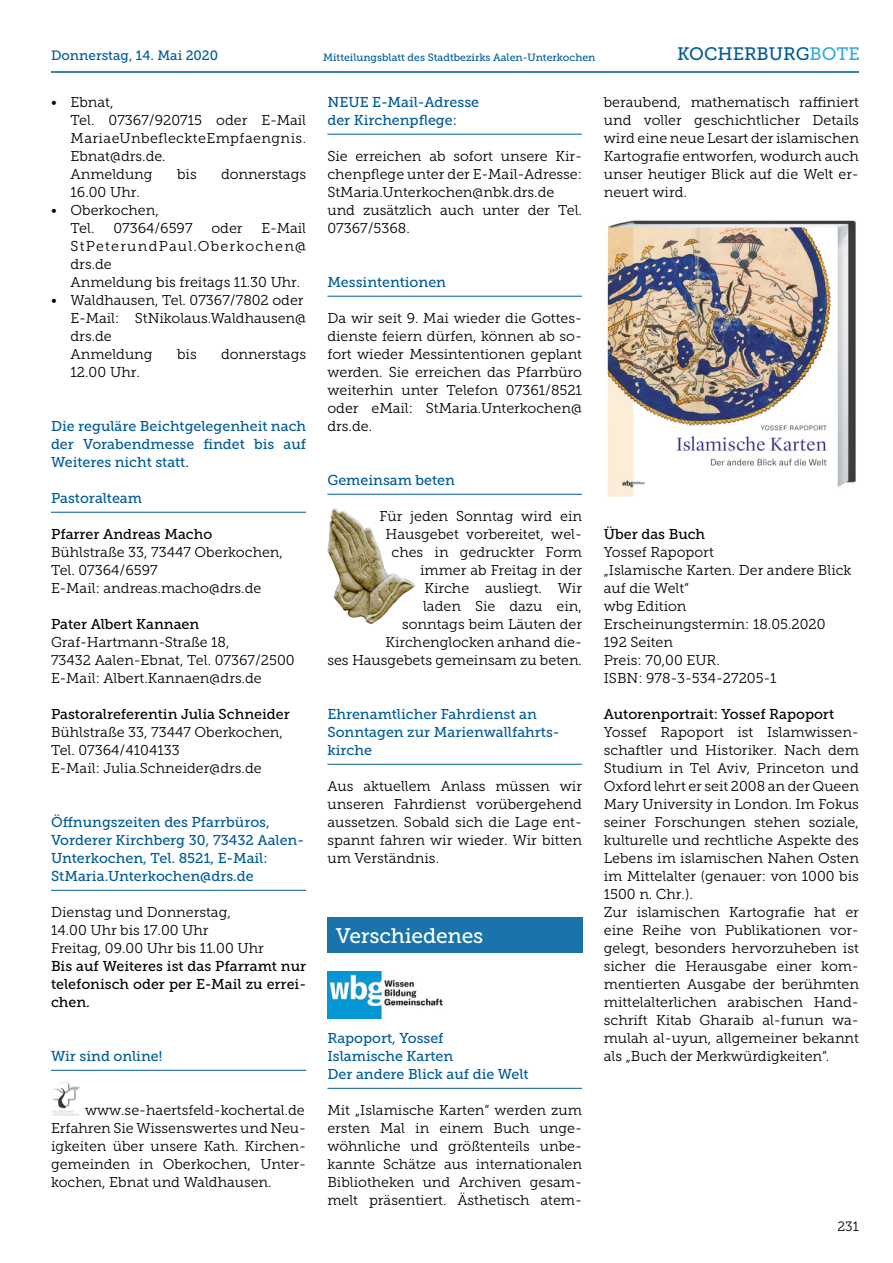
<style>
.page{position:relative;width:893px;height:1263px;background:#fff}
.page>*{position:absolute;margin:0;border:0;box-sizing:border-box;transform-origin:0 0}
.t1{font:21px "Museo Slab 500";letter-spacing:-.01em;color:#fff}
.t2{font:18px "Museo Slab 500";color:#005b97}
.t3{font:14.25px/18px "Museo Slab 300";color:#000}
.t4{font:14.25px/18px "Museo Slab 500";color:#005b97}
.t5{font:14.25px/18px "Museo Slab 500";color:#000;text-align:justify}
.t6{font:13.5px "Museo Slab 500";color:#005b97}
.t7{font:13.5px "Museo Slab 300";color:#000}
.t8{font:10.5px "Museo Slab 500";color:#005b97}
.s1{color:#36a9e1}
</style>
<div class="page">
<hr style="left:51px;top:71px;width:808px;height:2px;background:#005b97">
<hr style="left:51px;top:512px;width:255px;height:1px;background:#005b97">
<hr style="left:51px;top:890px;width:255px;height:1px;background:#005b97">
<hr style="left:51px;top:1070px;width:255px;height:1px;background:#005b97">
<img style="left:52px;top:1082px;width:28px;height:33px">
<hr style="left:327px;top:134px;width:255px;height:1px;background:#005b97">
<hr style="left:327px;top:296px;width:255px;height:1px;background:#005b97">
<hr style="left:327px;top:494px;width:255px;height:1px;background:#005b97">
<hr style="left:327px;top:764px;width:255px;height:1px;background:#005b97">
<hr style="left:327px;top:1088px;width:255px;height:1px;background:#005b97">
<img style="left:327px;top:508px;width:88px;height:116px">
<div style="left:327px;top:917px;width:256px;height:36px;background:#1a74ab"></div>
<img style="left:607px;top:220px;width:249px;height:277px">
<img style="left:327px;top:971px;width:116px;height:48px">
<p class="t6" style="left:51px;top:48px;width:169px">Donnerstag, 14. Mai 2020</p>
<p class="t8" style="left:323px;top:51px;width:274px">Mitteilungsblatt des Stadtbezirks Aalen-Unterkochen</p>
<p class="t2" style="left:677px;top:44px;width:184px">KOCHERBURG<span class="s1">BOTE</span></p>
<p class="t3" style="left:71px;top:93px;width:237px;text-indent:-19px">• Ebnat,<br>Tel. 07367/920715 oder E-Mail<br>MariaeUnbefleckteEmpfaengnis.<br>Ebnat@drs.de.<br>Anmeldung</p>
<p class="t3" style="left:177px;top:165px;width:21px">bis</p>
<p class="t3" style="left:221px;top:165px;width:87px">donnerstags</p>
<p class="t3" style="left:71px;top:183px;width:71px">16.00 Uhr.</p>
<p class="t3" style="left:71px;top:201px;width:90px;text-indent:-19px">• Oberkochen,<br>Tel.</p>
<p class="t3" style="left:113px;top:219px;width:81px">07364/6597</p>
<p class="t3" style="left:211px;top:219px;width:33px">oder</p>
<p class="t3" style="left:71px;top:219px;width:237px;text-indent:191px">E-Mail<br>StPeterundPaul.Oberkochen@ drs.de<br>Anmeldung bis freitags 11.30 Uhr.</p>
<p class="t3" style="left:71px;top:291px;width:237px;text-indent:-19px">• Waldhausen, Tel. 07367/7802 oder<br>E-Mail: StNikolaus.Waldhausen@ drs.de<br>Anmeldung</p>
<p class="t3" style="left:177px;top:345px;width:21px">bis</p>
<p class="t3" style="left:221px;top:345px;width:87px">donnerstags</p>
<p class="t3" style="left:71px;top:363px;width:71px">12.00 Uhr.</p>
<p class="t4" style="left:51px;top:417px;width:257px;text-align:justify">Die reguläre Beichtgelegenheit nach der Vorabendmesse findet bis auf Weiteres nicht statt.</p>
<p class="t4" style="left:51px;top:489px;width:93px">Pastoralteam</p>
<p class="t5" style="left:51px;top:525px;width:163px">Pfarrer Andreas Macho</p>
<p class="t3" style="left:51px;top:543px;width:233px">Bühlstraße 33, 73447 Oberkochen,<br>Tel. 07364/6597<br>E-Mail: andreas.macho@drs.de</p>
<p class="t5" style="left:51px;top:615px;width:150px">Pater Albert Kannaen</p>
<p class="t3" style="left:51px;top:633px;width:245px">Graf-Hartmann-Straße 18,<br>73432 Aalen-Ebnat, Tel. 07367/2500<br>E-Mail: Albert.Kannaen@drs.de</p>
<p class="t5" style="left:51px;top:705px;width:240px">Pastoralreferentin Julia Schneider</p>
<p class="t3" style="left:51px;top:723px;width:233px">Bühlstraße 33, 73447 Oberkochen,<br>Tel. 07364/4104133<br>E-Mail: Julia.Schneider@drs.de</p>
<p class="t4" style="left:51px;top:813px;width:255px">Öffnungszeiten des Pfarrbüros, Vorderer Kirchberg 30, 73432 Aalen-Unterkochen, Tel. 8521, E-Mail:<br>StMaria.Unterkochen@drs.de</p>
<p class="t3" style="left:51px;top:903px;width:214px">Dienstag und Donnerstag,<br>14.00 Uhr bis 17.00 Uhr<br>Freitag, 09.00 Uhr bis 11.00 Uhr</p>
<p class="t5" style="left:51px;top:957px;width:257px">Bis auf Weiteres ist das Pfarramt nur telefonisch oder per E-Mail zu errei&shy;chen.</p>
<p class="t4" style="left:51px;top:1047px;width:113px">Wir sind online!</p>
<p class="t3" style="left:51px;top:1101px;width:257px;text-indent:34px">www.se-haertsfeld-kochertal.de Erfahren Sie Wissenswertes und Neu&shy;igkeiten über unsere Kath. Kirchen&shy;gemeinden in Oberkochen, Unter&shy;kochen, Ebnat und Waldhausen.</p>
<p class="t4" style="left:327px;top:93px;width:153px">NEUE E-Mail-Adresse der Kirchenpflege:</p>
<p class="t3" style="left:327px;top:147px;width:256px">Sie erreichen ab sofort unsere Kir&shy;chenpflege unter der E-Mail-Adresse:<br>StMaria.Unterkochen@nbk.drs.de und zusätzlich auch unter der Tel.<br>07367/5368.</p>
<p class="t4" style="left:327px;top:273px;width:120px">Messintentionen</p>
<p class="t3" style="left:327px;top:309px;width:256px;text-align:justify">Da wir seit 9. Mai wieder die Gottes&shy;dienste feiern dürfen, können ab so&shy;fort wieder Messintentionen geplant werden. Sie erreichen das Pfarrbüro weiterhin unter Telefon 07361/8521 oder eMail: StMaria.Unterkochen@ drs.de.</p>
<p class="t4" style="left:327px;top:471px;width:129px">Gemeinsam beten</p>
<p class="t3" style="left:327px;top:507px;width:256px;text-align:right">Für jeden Sonntag wird ein<br>Hausgebet vorbereitet, wel-<br>ches in gedruckter Form<br>immer ab Freitag in der<br>Kirche ausliegt. Wir<br>laden Sie dazu ein,<br>sonntags beim Läuten der<br>Kirchenglocken anhand die-<br>ses Hausgebets gemeinsam zu beten.</p>
<p class="t4" style="left:327px;top:705px;width:231px">Ehrenamtlicher Fahrdienst an<br>Sonntagen zur Marienwallfahrts&shy;kirche</p>
<p class="t3" style="left:327px;top:777px;width:256px;text-align:justify">Aus aktuellem Anlass müssen wir unseren Fahrdienst vorübergehend aussetzen. Sobald sich die Lage ent&shy;spannt fahren wir wieder. Wir bitten um Verständnis.</p>
<h1 class="t1" style="left:336px;top:924px;width:149px">Verschiedenes</h1>
<p class="t4" style="left:327px;top:1029px;width:203px">Rapoport, Yossef<br>Islamische Karten<br>Der andere Blick auf die Welt</p>
<p class="t3" style="left:327px;top:1101px;width:256px;text-align:justify">Mit „Islamische Karten“ werden zum ersten Mal in einem Buch unge&shy;wöhnliche und größtenteils unbe&shy;kannte Schätze aus internationalen Bibliotheken und Archiven gesam&shy;melt präsentiert. Ästhetisch atem-</p>
<p class="t3" style="left:604px;top:93px;width:257px;text-align:justify">beraubend, mathematisch raffiniert und voller geschichtlicher Details wird eine neue Lesart der islamischen Kartografie entworfen, wodurch auch unser heutiger Blick auf die Welt er&shy;neuert wird.</p>
<p class="t5" style="left:604px;top:525px;width:103px">Über das Buch</p>
<p class="t3" style="left:604px;top:543px;width:249px">Yossef Rapoport<br>„Islamische Karten. Der andere Blick auf die Welt“<br>wbg Edition<br>Erscheinungstermin: 18.05.2020<br>192 Seiten<br>Preis: 70,00 EUR.<br>ISBN: 978-3-534-27205-1</p>
<p class="t5" style="left:604px;top:705px;width:232px">Autorenportrait: Yossef Rapoport</p>
<p class="t3" style="left:604px;top:723px;width:257px">Yossef Rapoport ist Islamwissen&shy;schaftler und Historiker. Nach dem Studium in Tel Aviv, Princeton und Oxford lehrt er seit 2008 an der Queen Mary University in London. Im Fokus seiner Forschungen stehen soziale, kulturelle und rechtliche Aspekte des Lebens im islamischen Nahen Osten im Mittelalter (genauer: von 1000 bis 1500 n. Chr.).<br>Zur islamischen Kartografie hat er eine Reihe von Publikationen vor&shy;gelegt, besonders hervorzuheben ist sicher die Herausgabe einer kom&shy;mentierten Ausgabe der berühmten mittelalterlichen arabischen Hand&shy;schrift Kitab Gharaib al-funun wa&shy;mulah al-uyun, allgemeiner bekannt als „Buch der Merkwürdigkeiten“.</p>
<p class="t7" style="left:837px;top:1218px;width:23px">231</p>
</div>
